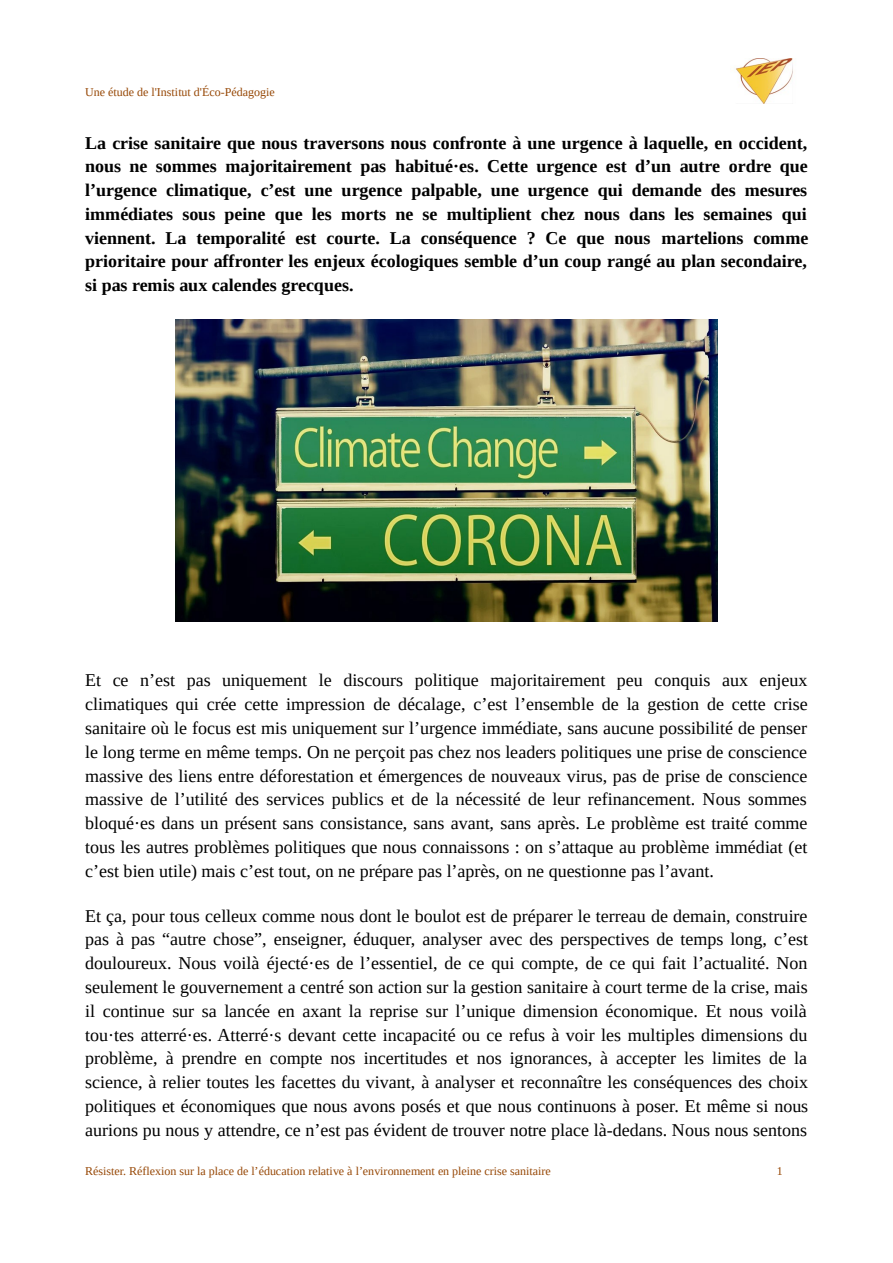
<style>
.page{position:relative;width:893px;height:1263px;background:#fff}
.page>*{position:absolute;margin:0;border:0;box-sizing:border-box;transform-origin:0 0}
.t1{font:18px/23.9px "Liberation Serif";color:#000;text-align:justify}
.t2{font:700 18px/23.9px "Liberation Serif";color:#000;text-align:justify}
.t3{font:12px "Liberation Serif";color:#964705}
</style>
<div class="page">
<img style="left:735px;top:59px;width:58px;height:45px">
<img style="left:175px;top:320px;width:542px;height:301px">
<p class="t3" style="left:85px;top:86px;width:191px">Une étude de l'Institut d'Eco-Pédagogie</p>
<p class="t2" style="left:85px;top:131px;width:724px">La crise sanitaire que nous traversons nous confronte à une urgence à laquelle, en occident, nous ne sommes majoritairement pas habitué·es. Cette urgence est d’un autre ordre que l’urgence climatique, c’est une urgence palpable, une urgence qui demande des mesures immédiates sous peine que les morts ne se multiplient chez nous dans les semaines qui viennent. La temporalité est courte. La conséquence ? Ce que nous martelions comme prioritaire pour affronter les enjeux écologiques semble d’un coup rangé au plan secondaire, si pas remis aux calendes grecques.</p>
<p class="t1" style="left:85px;top:668px;width:724px">Et ce n’est pas uniquement le discours politique majoritairement peu conquis aux enjeux climatiques qui crée cette impression de décalage, c’est l’ensemble de la gestion de cette crise sanitaire où le focus est mis uniquement sur l’urgence immédiate, sans aucune possibilité de penser le long terme en même temps. On ne perçoit pas chez nos leaders politiques une prise de conscience massive des liens entre déforestation et émergences de nouveaux virus, pas de prise de conscience massive de l’utilité des services publics et de la nécessité de leur refinancement. Nous sommes bloqué·es dans un présent sans consistance, sans avant, sans après. Le problème est traité comme tous les autres problèmes politiques que nous connaissons : on s’attaque au problème immédiat (et c’est bien utile) mais c’est tout, on ne prépare pas l’après, on ne questionne pas l’avant.</p>
<p class="t1" style="left:85px;top:904px;width:724px">Et ça, pour tous celleux comme nous dont le boulot est de préparer le terreau de demain, construire pas à pas “autre chose”, enseigner, éduquer, analyser avec des perspectives de temps long, c’est douloureux. Nous voilà éjecté·es de l’essentiel, de ce qui compte, de ce qui fait l’actualité. Non seulement le gouvernement a centré son action sur la gestion sanitaire à court terme de la crise, mais il continue sur sa lancée en axant la reprise sur l’unique dimension économique. Et nous voilà tou·tes atterré·es. Atterré·s devant cette incapacité ou ce refus à voir les multiples dimensions du problème, à prendre en compte nos incertitudes et nos ignorances, à accepter les limites de la science, à relier toutes les facettes du vivant, à analyser et reconnaître les conséquences des choix politiques et économiques que nous avons posés et que nous continuons à poser. Et même si nous aurions pu nous y attendre, ce n’est pas évident de trouver notre place là-dedans. Nous nous sentons</p>
<p class="t3" style="left:85px;top:1165px;width:467px">Résister. Réflexion sur la place de l’éducation relative à l’environnement en pleine crise sanitaire</p>
<p class="t3" style="left:777px;top:1165px;width:7px">1</p>
</div>
